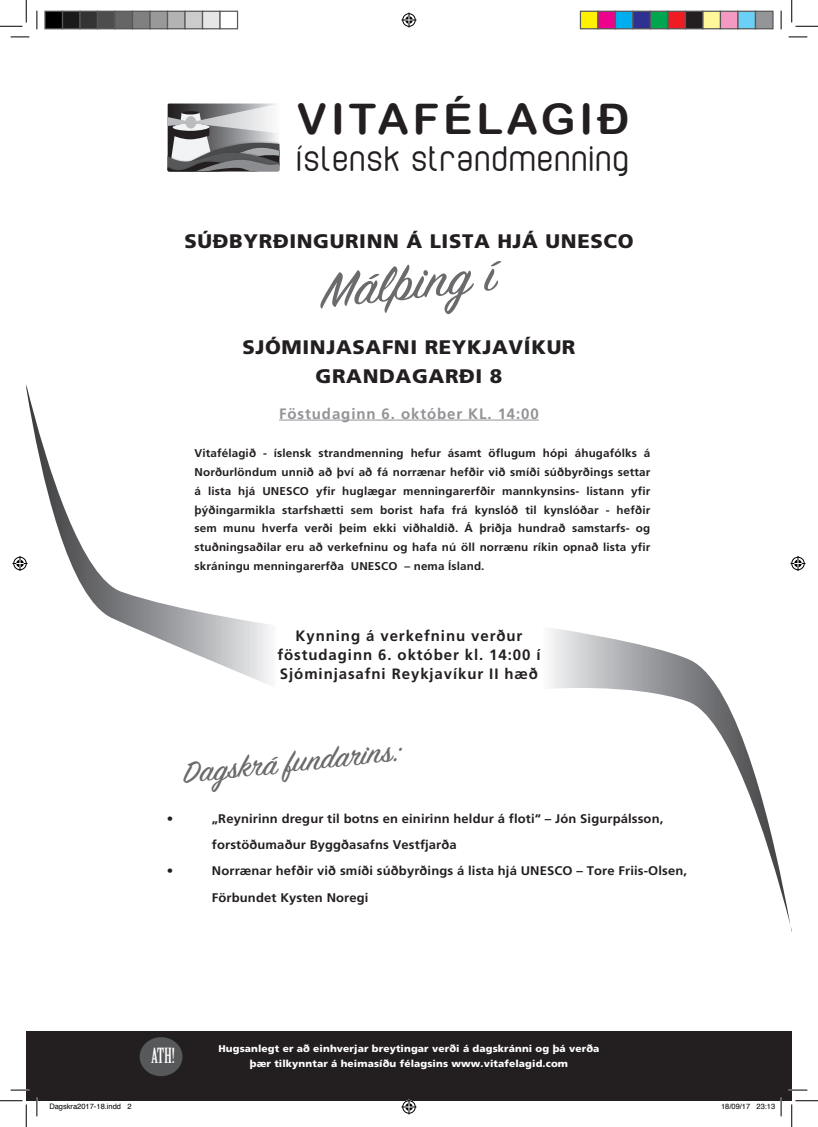
<style>
.page{position:relative;width:818px;height:1127px;background:#fff}
.page>*{position:absolute;margin:0;border:0;box-sizing:border-box;transform-origin:0 0}
.t1{font:53.75px "Sign Painter House Script";color:#6b6b6e;scale:1.09 1}
.t2{font:42.12px "Arial Rounded MT Bold";letter-spacing:.09em;color:#231f20;scale:1.04 1}
.t3{font:38.12px "Cabo Rounded";letter-spacing:.03em;color:#231f20}
.t4{font:32.5px "Sign Painter House Script";color:#6b6b6e;scale:1.09 1}
.t5{font:20.38px "Birch Std";color:#fff;scale:1.04 1}
.t6{font:900 19.62px "Frutiger";letter-spacing:.03em;color:#231f20;scale:1.04 1}
.t7{font:700 15px/18.8px "Frutiger";letter-spacing:.06em;color:#231f20;text-align:center}
.t8{font:700 15px "Frutiger";letter-spacing:.06em;color:#919396}
.t9{font:700 12.5px/26.2px "Frutiger";letter-spacing:.01em;color:#231f20;scale:1.04 1}
.t10{font:700 11.25px/18.8px "Frutiger";letter-spacing:.01em;color:#231f20;text-align:justify;scale:1.04 1}
.t11{font:900 9.75px "Frutiger";letter-spacing:.01em;color:#fff;scale:1.04 1}
.t12{font:7.5px "Helvetica";color:#000}
</style>
<div class="page">
<div style="left:26px;top:1031px;width:766px;height:69px;background:#231f20"></div>
<div style="left:140px;top:1036px;width:43px;height:39px;background:#57585a;border-radius:50%"></div>
<svg style="left:168px;top:103px;width:111px;height:68px"></svg>
<hr style="left:279px;top:419px;width:260px;height:1px;background:#919396">
<svg style="left:26px;top:384px;width:244px;height:301px"></svg>
<svg style="left:550px;top:628px;width:242px;height:304px"></svg>
<svg style="left:11px;top:36px;width:18px;height:2px"></svg>
<svg style="left:788px;top:36px;width:19px;height:2px"></svg>
<svg style="left:11px;top:1089px;width:18px;height:1px"></svg>
<svg style="left:788px;top:1089px;width:19px;height:1px"></svg>
<svg style="left:36px;top:11px;width:2px;height:18px"></svg>
<svg style="left:36px;top:1097px;width:2px;height:18px"></svg>
<svg style="left:780px;top:11px;width:2px;height:18px"></svg>
<svg style="left:0;top:0;width:27px;height:27px"></svg>
<svg style="left:0;top:1100px;width:27px;height:26px"></svg>
<svg style="left:791px;top:0;width:27px;height:27px"></svg>
<svg style="left:791px;top:1100px;width:27px;height:26px"></svg>
<svg style="left:401px;top:13px;width:15px;height:15px"></svg>
<svg style="left:401px;top:1099px;width:15px;height:15px"></svg>
<svg style="left:13px;top:556px;width:15px;height:15px"></svg>
<svg style="left:790px;top:556px;width:15px;height:15px"></svg>
<div style="left:45px;top:11px;width:18px;height:18px;background:#000"></div>
<div style="left:44px;top:11px;width:19px;height:18px;border:1px solid #595959"></div>
<div style="left:63px;top:11px;width:17px;height:18px;background:#1a1a1a"></div>
<div style="left:62px;top:11px;width:19px;height:18px;border:1px solid #595959"></div>
<div style="left:80px;top:11px;width:18px;height:18px;background:#333"></div>
<div style="left:79px;top:11px;width:19px;height:18px;border:1px solid #595959"></div>
<div style="left:98px;top:11px;width:17px;height:18px;background:#4d4d4d"></div>
<div style="left:97px;top:11px;width:19px;height:18px;border:1px solid #595959"></div>
<div style="left:115px;top:11px;width:18px;height:18px;background:#666"></div>
<div style="left:114px;top:11px;width:19px;height:18px;border:1px solid #595959"></div>
<div style="left:133px;top:11px;width:17px;height:18px;background:#808080"></div>
<div style="left:132px;top:11px;width:19px;height:18px;border:1px solid #595959"></div>
<div style="left:150px;top:11px;width:18px;height:18px;background:#999"></div>
<div style="left:149px;top:11px;width:19px;height:18px;border:1px solid #595959"></div>
<div style="left:168px;top:11px;width:17px;height:18px;background:#b3b3b3"></div>
<div style="left:167px;top:11px;width:19px;height:18px;border:1px solid #595959"></div>
<div style="left:185px;top:11px;width:18px;height:18px;background:#ccc"></div>
<div style="left:184px;top:11px;width:19px;height:18px;border:1px solid #595959"></div>
<div style="left:203px;top:11px;width:17px;height:18px;background:#e6e6e6"></div>
<div style="left:202px;top:11px;width:19px;height:18px;border:1px solid #595959"></div>
<div style="left:219px;top:11px;width:19px;height:18px;border:1px solid #595959"></div>
<div style="left:580px;top:11px;width:18px;height:18px;background:#fff101"></div>
<div style="left:580px;top:11px;width:18px;height:18px;border:1px solid #595959"></div>
<div style="left:598px;top:11px;width:17px;height:18px;background:#ed028c"></div>
<div style="left:597px;top:11px;width:19px;height:18px;border:1px solid #595959"></div>
<div style="left:615px;top:11px;width:18px;height:18px;background:#00aeef"></div>
<div style="left:615px;top:11px;width:18px;height:18px;border:1px solid #595959"></div>
<div style="left:633px;top:11px;width:17px;height:18px;background:#2e3092"></div>
<div style="left:632px;top:11px;width:19px;height:18px;border:1px solid #595959"></div>
<div style="left:650px;top:11px;width:18px;height:18px;background:#00a54f"></div>
<div style="left:650px;top:11px;width:18px;height:18px;border:1px solid #595959"></div>
<div style="left:668px;top:11px;width:17px;height:18px;background:#ee1d23"></div>
<div style="left:667px;top:11px;width:19px;height:18px;border:1px solid #595959"></div>
<div style="left:685px;top:11px;width:18px;height:18px;background:#231f20"></div>
<div style="left:685px;top:11px;width:18px;height:18px;border:1px solid #595959"></div>
<div style="left:703px;top:11px;width:17px;height:18px;background:#fff79a"></div>
<div style="left:702px;top:11px;width:19px;height:18px;border:1px solid #595959"></div>
<div style="left:720px;top:11px;width:18px;height:18px;background:#f499c2"></div>
<div style="left:720px;top:11px;width:18px;height:18px;border:1px solid #595959"></div>
<div style="left:738px;top:11px;width:17px;height:18px;background:#6bcff6"></div>
<div style="left:737px;top:11px;width:19px;height:18px;border:1px solid #595959"></div>
<div style="left:755px;top:11px;width:18px;height:18px;background:#939598"></div>
<div style="left:755px;top:11px;width:18px;height:18px;border:1px solid #595959"></div>
<svg style="left:756px;top:1097px;width:26px;height:18px"></svg>
<p class="t2" style="left:297px;top:94px;width:321px">VITAFÉLAGIÐ</p>
<p class="t3" style="left:298px;top:139px;width:334px">íslensk strandmenning</p>
<p class="t6" style="left:184px;top:229px;width:433px">SÚÐBYRÐINGURINN Á LISTA HJÁ UNESCO</p>
<p class="t1" style="left:317px;top:259px;width:163px;rotate:-6deg">Málþing í</p>
<p class="t6" style="left:242px;top:335px;width:322px">SJÓMINJASAFNI REYKJAVÍKUR</p>
<p class="t6" style="left:316px;top:364px;width:181px">GRANDAGARÐI 8</p>
<p class="t8" style="left:279px;top:404px;width:261px">Föstudaginn 6. október KL. 14:00</p>
<p class="t10" style="left:195px;top:444px;width:440px">Vitafélagið - íslensk strandmenning hefur ásamt öflugum hópi áhugafólks á Norðurlöndum unnið að því að fá norrænar hefðir við smíði súðbyrðings settar á lista hjá UNESCO yfir huglægar menningarerfðir mannkynsins- listann yfir þýðingarmikla starfshætti sem borist hafa frá kynslóð til kynslóðar - hefðir sem munu hverfa verði þeim ekki viðhaldið. Á þriðja hundrað samstarfs- og stuðningsaðilar eru að verkefninu og hafa nú öll norrænu ríkin opnað lista yfir skráningu menningarerfða UNESCO – nema Ísland.</p>
<p class="t7" style="left:277px;top:626px;width:265px">Kynning á verkefninu verður föstudaginn 6. október kl. 14:00 í<br>Sjóminjasafni Reykjavíkur II hæð</p>
<p class="t4" style="left:180px;top:753px;width:203px;rotate:-6deg">Dagskr á fundar ins:</p>
<p class="t9" style="left:167px;top:805px;width:8px">•</p>
<p class="t9" style="left:212px;top:805px;width:435px">„Reynirinn dregur til botns en einirinn heldur á floti“ – Jón Sigurpálsson, forstöðumaður Byggðasafns Vestfjarða</p>
<p class="t9" style="left:167px;top:857px;width:8px">•</p>
<p class="t9" style="left:212px;top:857px;width:458px">Norrænar hefðir við smíði súðbyrðings á lista hjá UNESCO – Tore Friis-Olsen,<br>Förbundet Kysten Noregi</p>
<p class="t5" style="left:151px;top:1044px;width:24px">ATH!</p>
<p class="t11" style="left:218px;top:1042px;width:368px">Hugsanlegt er að einhverjar breytingar verði á dagskránni og þá verða</p>
<p class="t11" style="left:250px;top:1057px;width:307px">þær tilkynntar á heimasíðu félagsins www.vitafelagid.com</p>
<p class="t12" style="left:49px;top:1100px;width:84px">Dagskra2017-18.indd 2</p>
<p class="t12" style="left:721px;top:1100px;width:56px">18/09/17 23:13</p>
</div>
